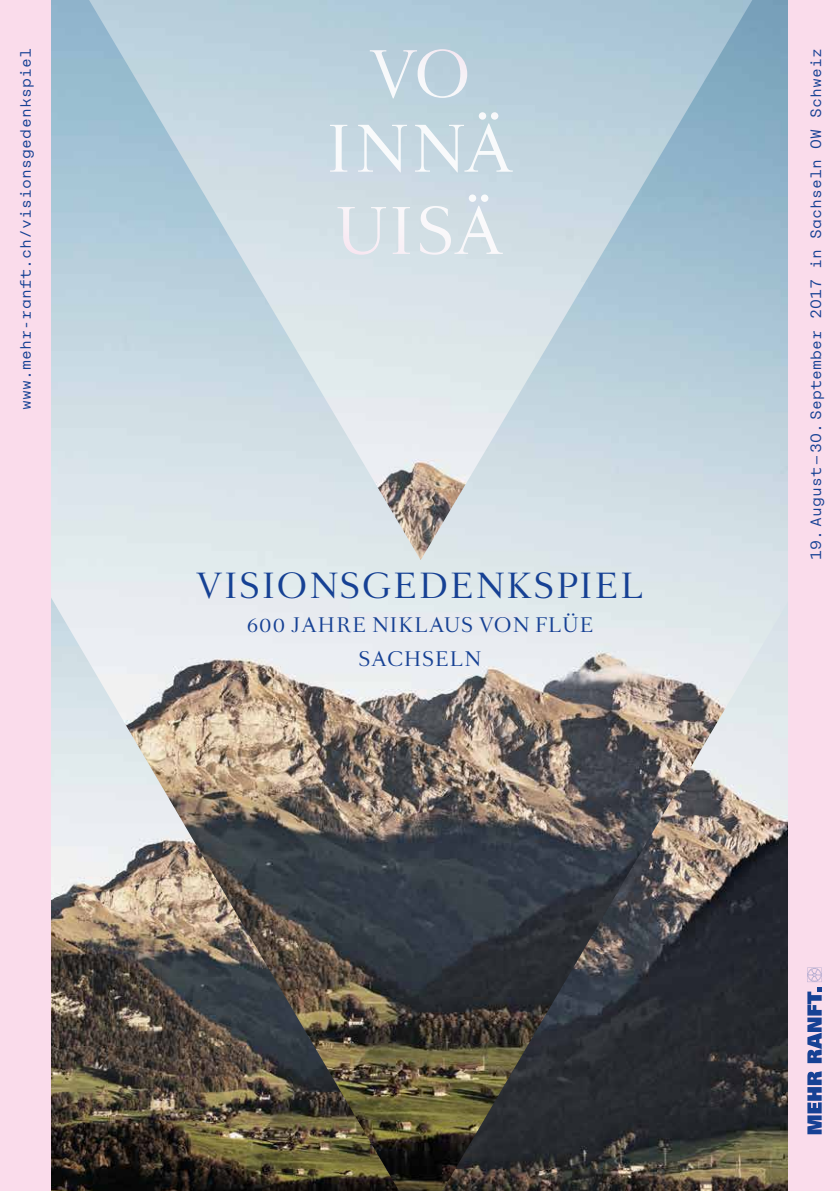
<style>
.page{position:relative;width:840px;height:1191px;background:#fff}
.page>*{position:absolute;margin:0;border:0;box-sizing:border-box;transform-origin:0 0}
.t1{font:31px "Romain BP Headline";letter-spacing:.08em;color:#164194}
.t2{font:18px/34px "Romain BP Headline";letter-spacing:.07em;color:#164194;text-align:center}
.t3{font:15px "Rational TW Display";letter-spacing:.01em;color:#164194}
</style>
<div class="page">
<img style="left:51px;top:0;width:737px;height:1191px">
<img style="left:89px;top:0;width:662px;height:560px">
<div style="left:0;top:0;width:51px;height:1191px;background:#fadceb"></div>
<div style="left:788px;top:0;width:51px;height:1191px;background:#fadceb"></div>
<svg style="left:330px;top:49px;width:182px;height:206px;background:#cbdbe3"></svg>
<svg style="left:807px;top:1071px;width:14px;height:63px"></svg>
<svg style="left:807px;top:967px;width:14px;height:96px"></svg>
<p class="t3" style="left:17px;top:410px;width:363px;rotate:-90deg">www.mehr-ranft.ch/visionsgedenkspiel</p>
<p class="t3" style="left:806px;top:560px;width:513px;rotate:-90deg">19. August—30. September 2017 in Sachseln OW Schweiz</p>
<h1 class="t1" style="left:196px;top:569px;width:448px">VISIONSGEDENKSPIEL</h1>
<p class="t2" style="left:247px;top:608px;width:348px">600 JAHRE NIKLAUS VON FLÜE<br>SACHSELN</p>
</div>
